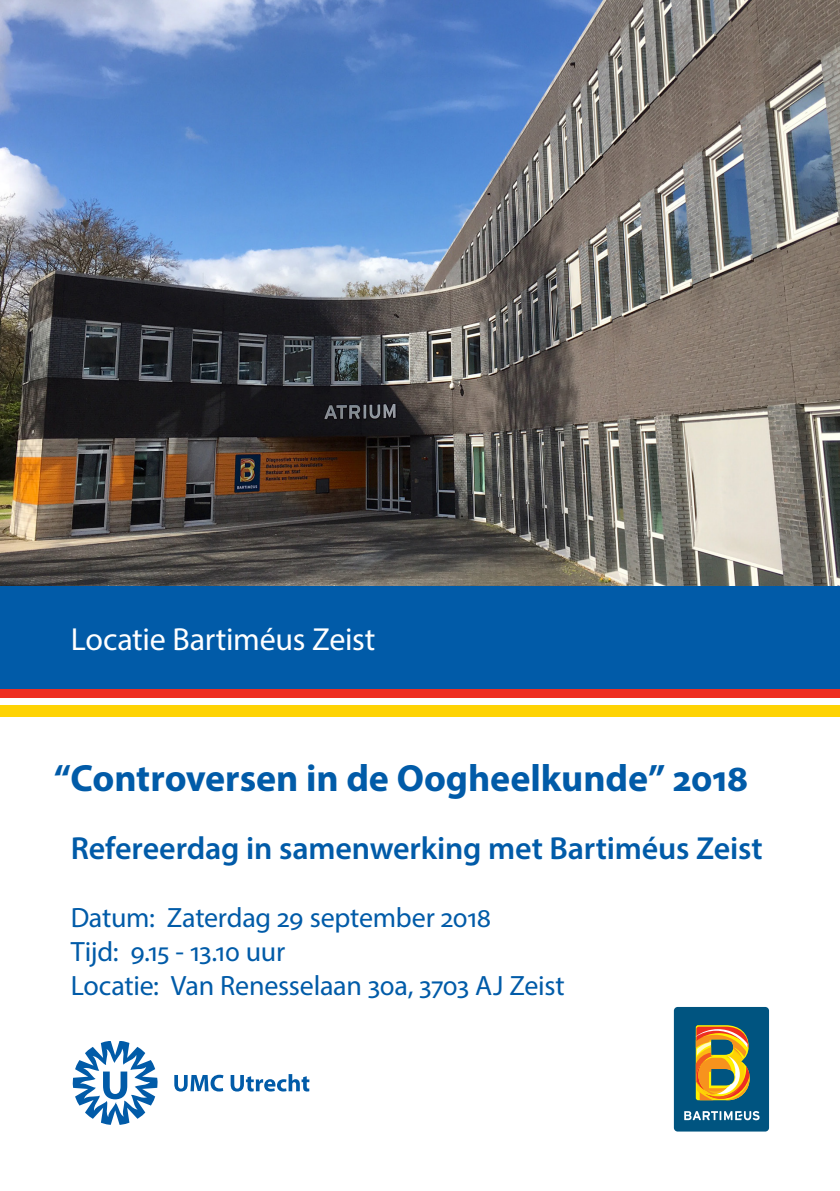
<style>
.page{position:relative;width:840px;height:1191px;background:#fff}
.page>*{position:absolute;margin:0;border:0;box-sizing:border-box;transform-origin:0 0}
.t1{font:700 38px "Myriad Pro";letter-spacing:-.005em;color:#015ba8}
.t2{font:600 32px "Myriad Pro";letter-spacing:-.005em;color:#015ba8}
.t3{font:32px "Myriad Pro";letter-spacing:-.01em;color:#fff}
.t4{font:300 32px "Myriad Pro";letter-spacing:-.01em;color:#fff}
.t5{font:28px/34px "Myriad Pro";letter-spacing:-.01em;color:#015ba8}
</style>
<div class="page">
<img style="left:0;top:0;width:839px;height:587px">
<svg style="left:72px;top:1041px;width:86px;height:83px"></svg>
<svg style="left:174px;top:1074px;width:49px;height:17px"></svg>
<svg style="left:230px;top:1074px;width:79px;height:17px"></svg>
<div style="left:673px;top:1007px;width:95px;height:124px;background:#005480;border-radius:4px"></div>
<svg style="left:684px;top:1111px;width:75px;height:9px"></svg>
<svg style="left:695px;top:1025px;width:54px;height:75px"></svg>
<div style="left:0;top:689px;width:839px;height:11px;background:#ee2e22"></div>
<div style="left:0;top:698px;width:839px;height:12px;background:#fff"></div>
<div style="left:0;top:705px;width:839px;height:11px;background:#fed304"></div>
<div style="left:0;top:587px;width:839px;height:102px;background:#015ba8"></div>
<p class="t4" style="left:71px;top:627px;width:151px">Uitnodiging</p>
<p class="t3" style="left:71px;top:627px;width:306px">Locatie Bartiméus Zeist</p>
<h1 class="t1" style="left:54px;top:764px;width:695px">“ Controversen in de Oogheelkunde” 2018</h1>
<p class="t2" style="left:71px;top:836px;width:693px">Refereerdag in samenwerking met Bartiméus Zeist</p>
<p class="t5" style="left:71px;top:903px;width:495px">Datum: Zaterdag 29 september 2018<br>Tijd: 9.15 - 13.10 uur<br>Locatie: Van Renesselaan 30a, 3703 AJ Zeist</p>
</div>
